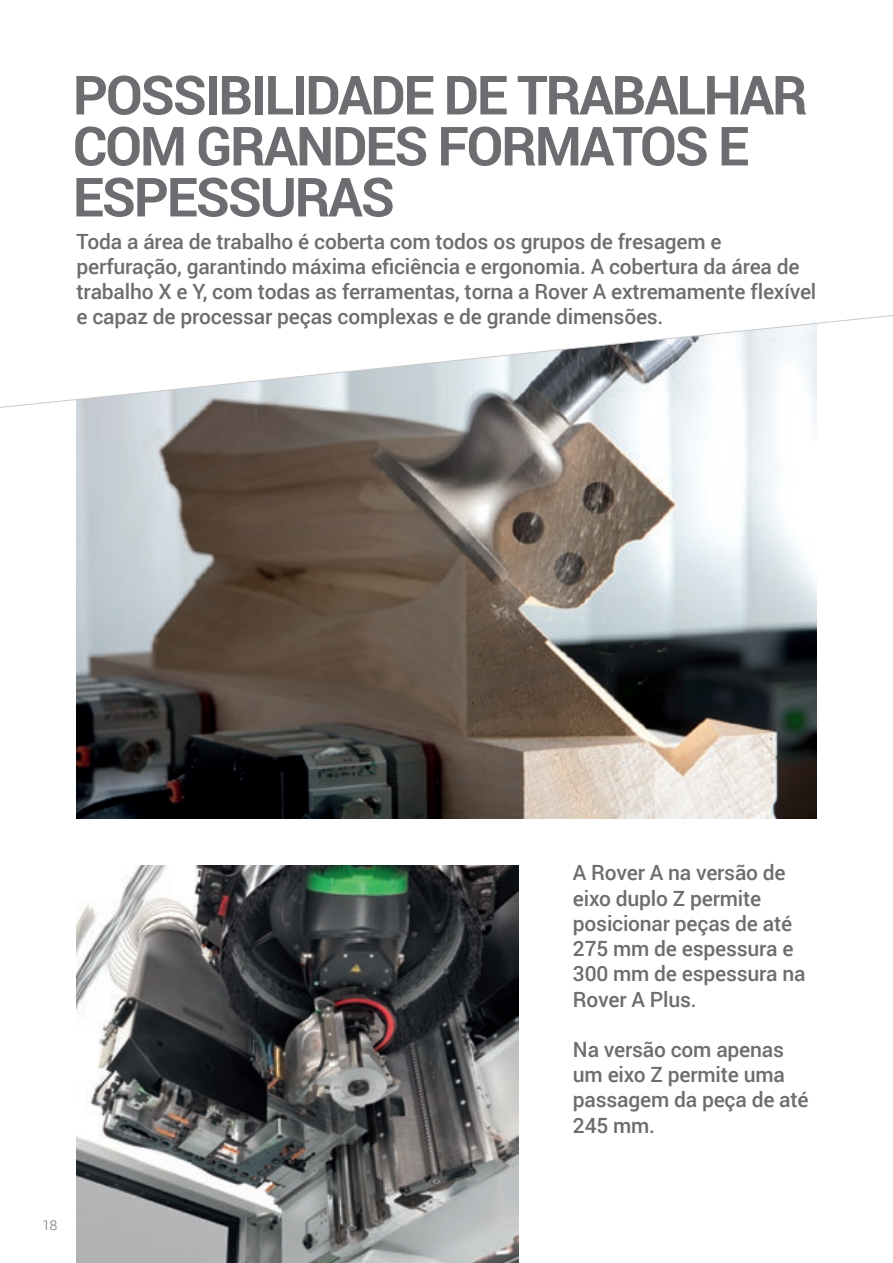
<style>
.page{position:relative;width:893px;height:1263px;background:#fff}
.page>*{position:absolute;margin:0;border:0;box-sizing:border-box;transform-origin:0 0}
._1_TITOLO_GRIGIO{font:700 54px/51px "Roboto";letter-spacing:-.04em;color:#6c6d70}
.t1{font:500 21px/25.2px "Roboto";letter-spacing:-.01em;color:#6c6d70}
.t2{font:300 13.5px "Roboto";color:#6c6d70}
</style>
<div class="page">
<img style="left:77px;top:410px;width:739px;height:409px">
<svg style="left:0;top:315px;width:893px;height:95px"></svg>
<img style="left:77px;top:865px;width:441px;height:398px">
<p class="_1_TITOLO_GRIGIO" style="left:73px;top:68px;width:736px">POSSIBILIDADE DE TRABALHAR<br>COM GRANDES FORMATOS E<br>ESPESSURAS</p>
<p class="t1" style="left:77px;top:228px;width:741px">Toda a área de trabalho é coberta com todos os grupos de fresagem e perfuração, garantindo máxima eficiência e ergonomia. A cobertura da área de trabalho X e Y, com todas as ferramentas, torna a Rover A extremamente flexível e capaz de processar peças complexas e de grande dimensões.</p>
<p class="t2" style="left:42px;top:1215px;width:16px">18</p>
<p class="t1" style="left:573px;top:859px;width:234px">A Rover A na versão de eixo duplo Z permite posicionar peças de até<br>275 mm de espessura e<br>300 mm de espessura na<br>Rover A Plus.</p>
<p class="t1" style="left:573px;top:1036px;width:237px">Na versão com apenas um eixo Z permite uma passagem da peça de até<br>245 mm.</p>
</div>
